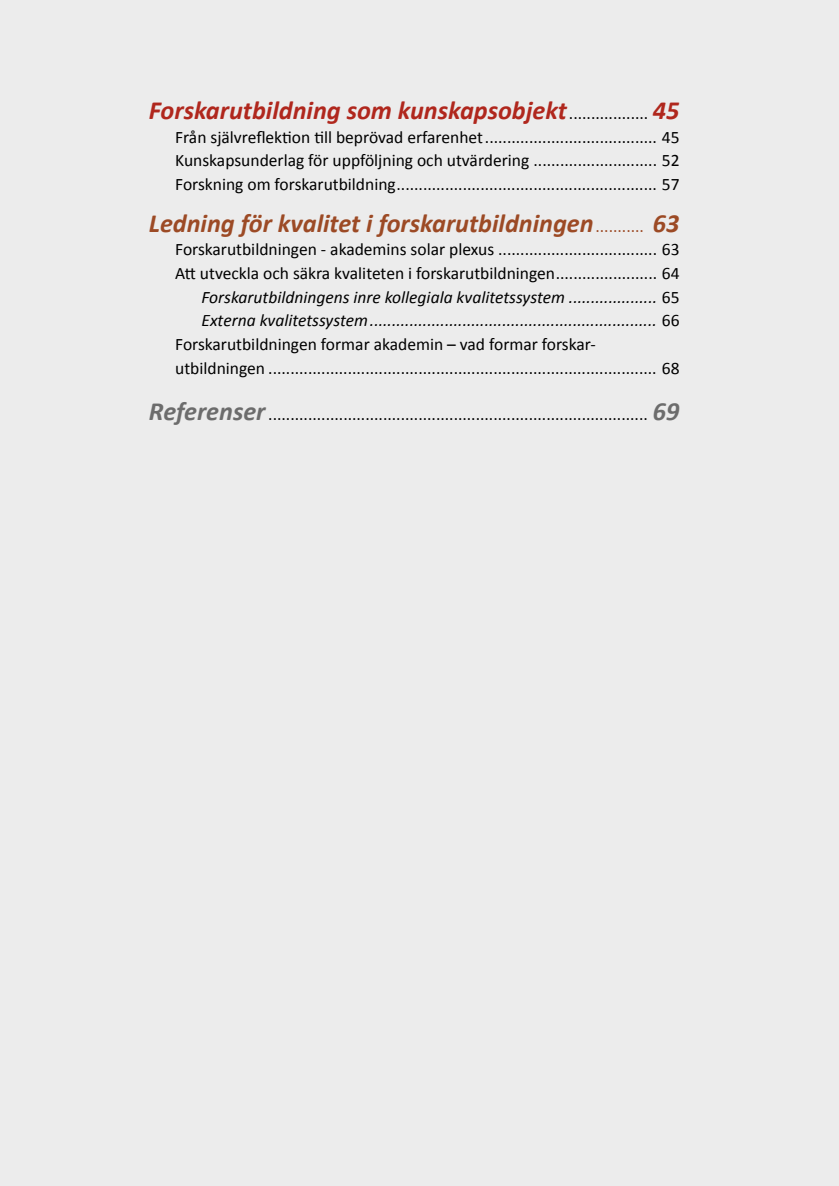
<style>
.page{position:relative;width:839px;height:1186px;background:#fff}
.page>*{position:absolute;margin:0;border:0;box-sizing:border-box;transform-origin:0 0}
.t1{font:italic 700 26.25px "Calibri";color:#b0271d}
.t2{font:italic 700 26.25px "Calibri";color:#9c4a25}
.t3{font:17.5px/23.6px "Calibri";color:#000;text-align:justify}
.t4{font:italic 17.5px "Calibri";color:#000}
.s1{font-weight:400;font-style:normal;font-size:17.5px;color:#000}
.s2{font-weight:400;font-style:normal;font-size:17.5px}
.s3{font-style:normal}
.s4{font-weight:700;font-style:italic;font-size:26.25px;color:#6c6c6c}
</style>
<div class="page">
<div style="left:0;top:0;width:838px;height:1186px;background:#ececec"></div>
<h1 class="t1" style="left:149px;top:94px;width:532px">Forskarutbildning som kunskapsobjekt<span class="s1">..................</span> 45</h1>
<p class="t3" style="left:175px;top:124px;width:505px">Från självreflektion till beprövad erfarenhet....................................... 45<br>Kunskapsunderlag för uppföljning och utvärdering ............................ 52<br>Forskning om forskarutbildning........................................................... 57</p>
<h1 class="t2" style="left:149px;top:207px;width:532px">Ledning för kvalitet i forskarutbildningen<span class="s2">...........</span> 63</h1>
<p class="t3" style="left:175px;top:237px;width:505px">Forskarutbildningen - akademins solar plexus .................................... 63</p>
<p class="t3" style="left:175px;top:261px;width:505px">Att utveckla och säkra kvaliteten i forskarutbildningen....................... 64</p>
<p class="t4" style="left:201px;top:286px;width:479px">Forskarutbildningens inre kollegiala kvalitetssystem .................... <span class="s3">65</span></p>
<p class="t4" style="left:201px;top:310px;width:479px">Externa kvalitetssystem................................................................. <span class="s3">66</span></p>
<p class="t3" style="left:175px;top:331px;width:422px">Forskarutbildningen formar akademin – vad formar forskar-</p>
<p class="t3" style="left:175px;top:355px;width:505px">utbildningen ........................................................................................ 68</p>
<p class="t3" style="left:149px;top:401px;width:532px"><span class="s4">Referenser</span> ...................................................................................... <span class="s4">69</span></p>
</div>
